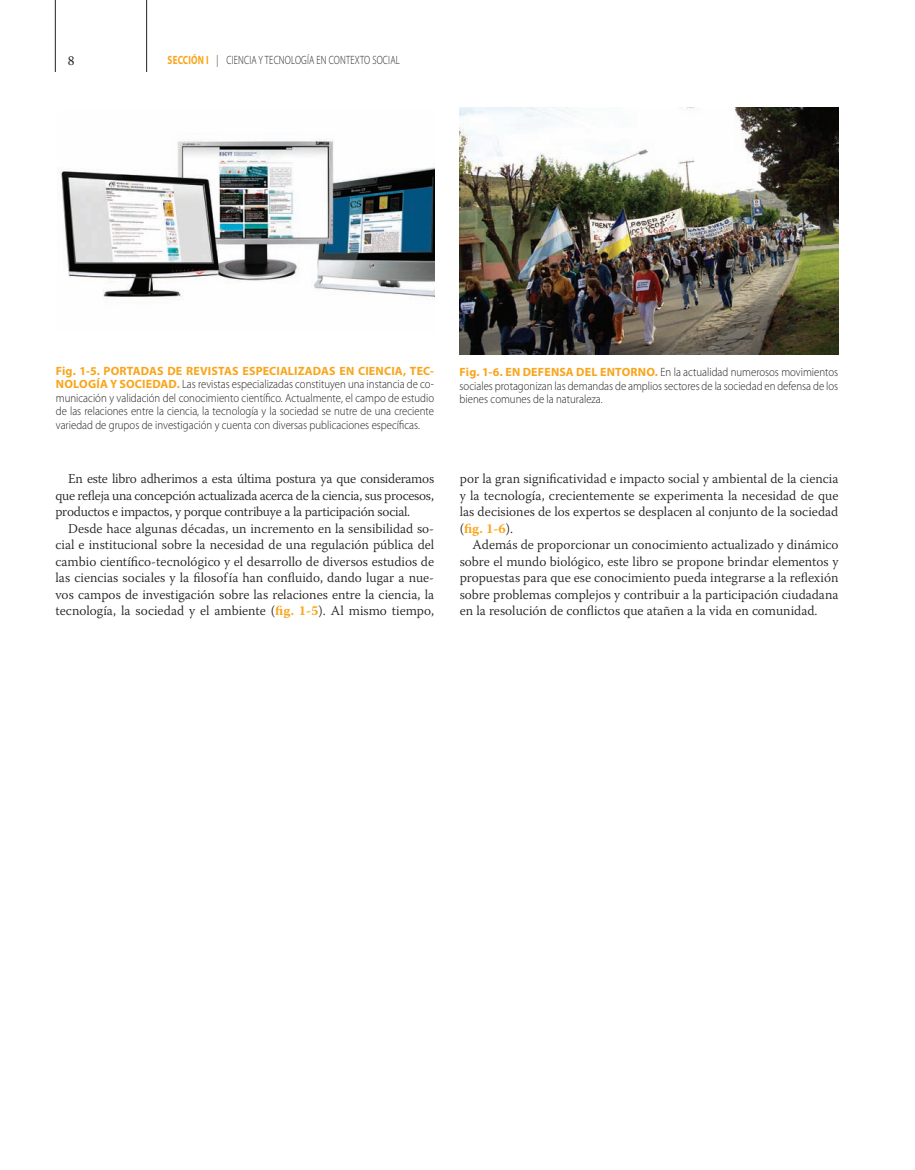
<style>
.page{position:relative;width:915px;height:1170px;background:#fff}
.page>*{position:absolute;margin:0;border:0;box-sizing:border-box;transform-origin:0 0}
.t1{font:300 13.5px/16.5px "Warnock Pro";color:#231f20;text-align:justify}
.t2{font:13.5px "Warnock Pro";color:#231f20}
.t3{font:300 12px/13.5px "Myriad Pro";color:#231f20;text-align:justify;scale:.9 1}
.t4{font:300 12px "Myriad Pro";letter-spacing:.02em;color:#231f20;scale:.75 1}
.s1{font-weight:700;color:#f9a51c}
</style>
<div class="page">
<hr style="left:146px;top:0;width:1px;height:72px;background:#231f20">
<hr style="left:55px;top:0;width:1px;height:72px;background:#231f20">
<img style="left:58px;top:139px;width:376px;height:158px">
<img style="left:459px;top:108px;width:379px;height:246px">
<p class="t2" style="left:68px;top:52px;width:8px">8</p>
<p class="t4" style="left:168px;top:53px;width:311px"><span class="s1">SECCIÓN I</span> | CIENCIA Y TECNOLOGÍA EN CONTEXTO SOCIAL</p>
<p class="t3" style="left:56px;top:364px;width:421px"><span class="s1">Fig. 1-5. PORTADAS DE REVISTAS ESPECIALIZADAS EN CIENCIA, TEC-NOLOGÍA Y SOCIEDAD.</span> Las revistas especializadas constituyen una instancia de co&shy;municación y validación del conocimiento científico. Actualmente, el campo de estudio de las relaciones entre la ciencia, la tecnología y la sociedad se nutre de una creciente variedad de grupos de investigación y cuenta con diversas publicaciones específicas.</p>
<p class="t3" style="left:459px;top:365px;width:422px"><span class="s1">Fig. 1-6. EN DEFENSA DEL ENTORNO.</span> En la actualidad numerosos movimientos sociales protagonizan las demandas de amplios sectores de la sociedad en defensa de los bienes comunes de la naturaleza.</p>
<p class="t1" style="left:55px;top:470px;width:380px;text-indent:13px">En este libro adherimos a esta última postura ya que consideramos que refleja una concepción actualizada acerca de la ciencia, sus procesos, productos e impactos, y porque contribuye a la participación social.</p>
<p class="t1" style="left:55px;top:519px;width:380px;text-indent:13px">Desde hace algunas décadas, un incremento en la sensibilidad so&shy;cial e institucional sobre la necesidad de una regulación pública del cambio científico-tecnológico y el desarrollo de diversos estudios de las ciencias sociales y la filosofía han confluido, dando lugar a nue&shy;vos campos de investigación sobre las relaciones entre la ciencia, la tecnología, la sociedad y el ambiente (<span class="s1">fig. 1-5</span>). Al mismo tiempo,</p>
<p class="t1" style="left:459px;top:470px;width:380px">por la gran significatividad e impacto social y ambiental de la ciencia y la tecnología, crecientemente se experimenta la necesidad de que las decisiones de los expertos se desplacen al conjunto de la sociedad (<span class="s1">fig. 1-6</span>).</p>
<p class="t1" style="left:459px;top:536px;width:380px;text-indent:13px">Además de proporcionar un conocimiento actualizado y dinámico sobre el mundo biológico, este libro se propone brindar elementos y propuestas para que ese conocimiento pueda integrarse a la reflexión sobre problemas complejos y contribuir a la participación ciudadana en la resolución de conflictos que atañen a la vida en comunidad.</p>
</div>
